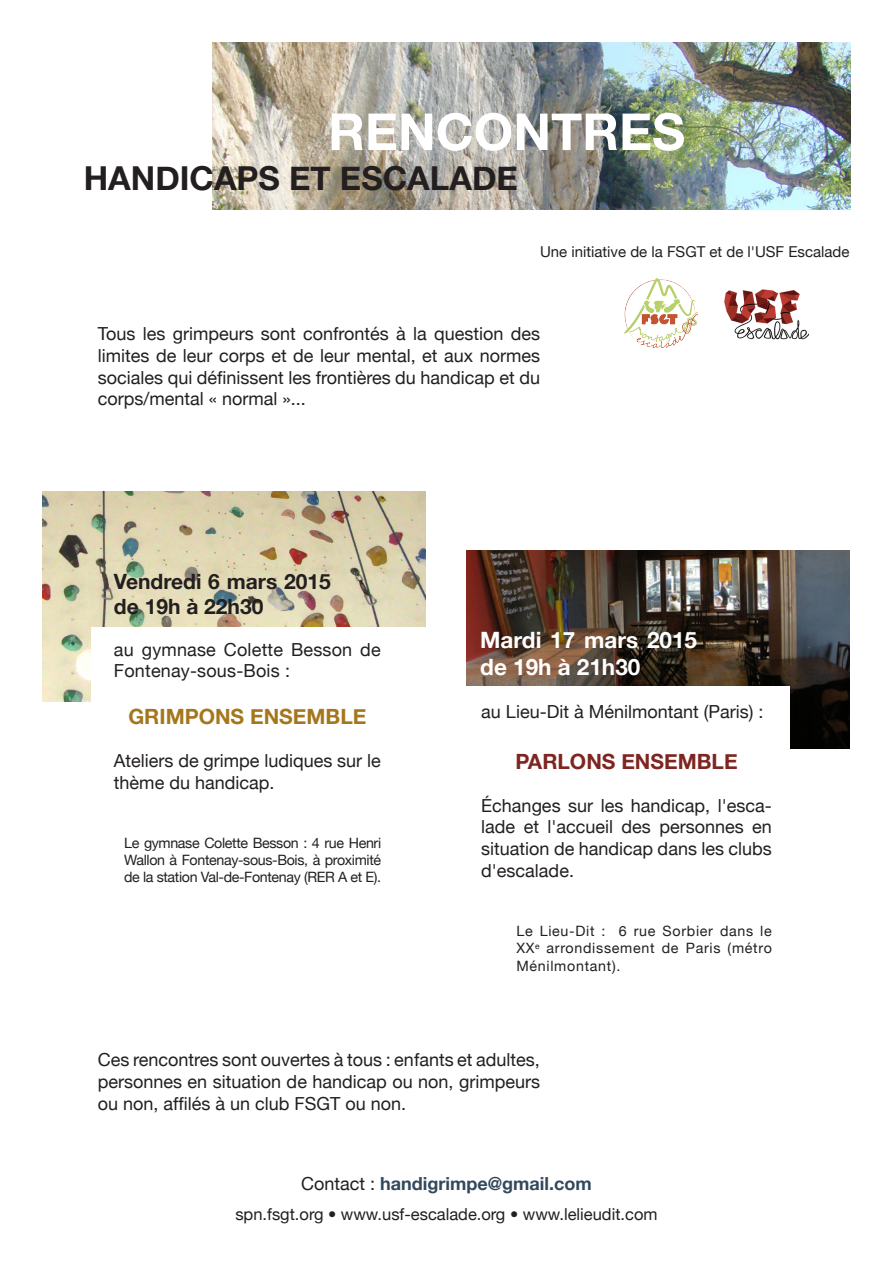
<style>
.page{position:relative;width:893px;height:1263px;background:#fff}
.page>*{position:absolute;margin:0;border:0;box-sizing:border-box;transform-origin:0 0}
.t1{font:700 51px "Helvetica Neue";color:#fff}
.t2{font:700 33px "Helvetica Neue";color:#231f20}
.t3{font:700 22.5px/27px "Helvetica Neue";color:#fff}
.t4{font:700 21px/25.2px "Helvetica Neue";color:#231f20}
.t5{font:700 21px "Helvetica Neue";color:#a4771c}
.t6{font:700 21px "Helvetica Neue";color:#7e2521}
.t7{font:18px/21.6px "Helvetica Neue";color:#231f20;text-align:justify}
.t8{font:700 18px "Helvetica Neue";color:#33485c}
.t9{font:16.5px "Helvetica Neue";color:#231f20}
.t10{font:15px "Helvetica Neue";color:#231f20}
.t11{font:14.25px/17.5px "Helvetica Neue";letter-spacing:.005em;color:#231f20;text-align:justify}
.s1{font-weight:400;color:#231f20}
</style>
<div class="page">
<img style="left:625px;top:279px;width:73px;height:69px">
<img style="left:724px;top:289px;width:84px;height:51px">
<img style="left:213px;top:43px;width:637px;height:167px">
<img style="left:466px;top:550px;width:383px;height:198px">
<div style="left:454px;top:687px;width:336px;height:177px;background:#fff"></div>
<img style="left:43px;top:491px;width:382px;height:211px">
<div style="left:91px;top:627px;width:362px;height:163px;background:#fff"></div>
<p class="t1" style="left:328px;top:100px;width:359px">RENCONTRES</p>
<p class="t2" style="left:84px;top:158px;width:435px">HANDICAPS ET ESCALADE</p>
<p class="t10" style="left:540px;top:242px;width:311px">Une initiative de la FSGT et de l'USF Escalade</p>
<p class="t7" style="left:98px;top:323px;width:444px">Tous les grimpeurs sont confrontés à la question des limites de leur corps et de leur mental, et aux normes sociales qui définissent les frontières du handicap et du corps/mental « normal »...</p>
<p class="t4" style="left:114px;top:568px;width:218px">Vendredi 6 mars 2015 de 19h à 22h30</p>
<p class="t7" style="left:114px;top:638px;width:268px">au gymnase Colette Besson de<br>Fontenay-sous-Bois :</p>
<p class="t5" style="left:128px;top:703px;width:240px">GRIMPONS ENSEMBLE</p>
<p class="t7" style="left:114px;top:750px;width:268px">Ateliers de grimpe ludiques sur le thème du handicap.</p>
<p class="t11" style="left:124px;top:834px;width:258px;line-height:17.1px">Le gymnase Colette Besson : 4 rue Henri Wallon à Fontenay-sous-Bois, à proximité de la station Val-de-Fontenay (RER A et E).</p>
<p class="t3" style="left:480px;top:625px;width:218px">Mardi 17 mars 2015 de 19h à 21h30</p>
<p class="t7" style="left:481px;top:701px;width:284px">au Lieu-Dit à Ménilmontant (Paris) :</p>
<p class="t6" style="left:515px;top:748px;width:224px">PARLONS ENSEMBLE</p>
<p class="t7" style="left:481px;top:794px;width:292px">Échanges sur les handicap, l'esca&shy;lade et l'accueil des personnes en situation de handicap dans les clubs d'escalade.</p>
<p class="t11" style="left:516px;top:922px;width:257px">Le Lieu-Dit : 6 rue Sorbier dans le XX<sup>e</sup> arrondissement de Paris (métro Ménilmontant).</p>
<p class="t7" style="left:98px;top:1049px;width:444px">Ces rencontres sont ouvertes à tous : enfants et adultes, personnes en situation de handicap ou non, grimpeurs ou non, affilés à un club FSGT ou non.</p>
<p class="t8" style="left:301px;top:1172px;width:292px"><span class="s1">Contact :</span> handigrimpe@gmail.com</p>
<p class="t9" style="left:235px;top:1204px;width:424px">spn.fsgt.org • www.usf-escalade.org • www.lelieudit.com</p>
</div>
